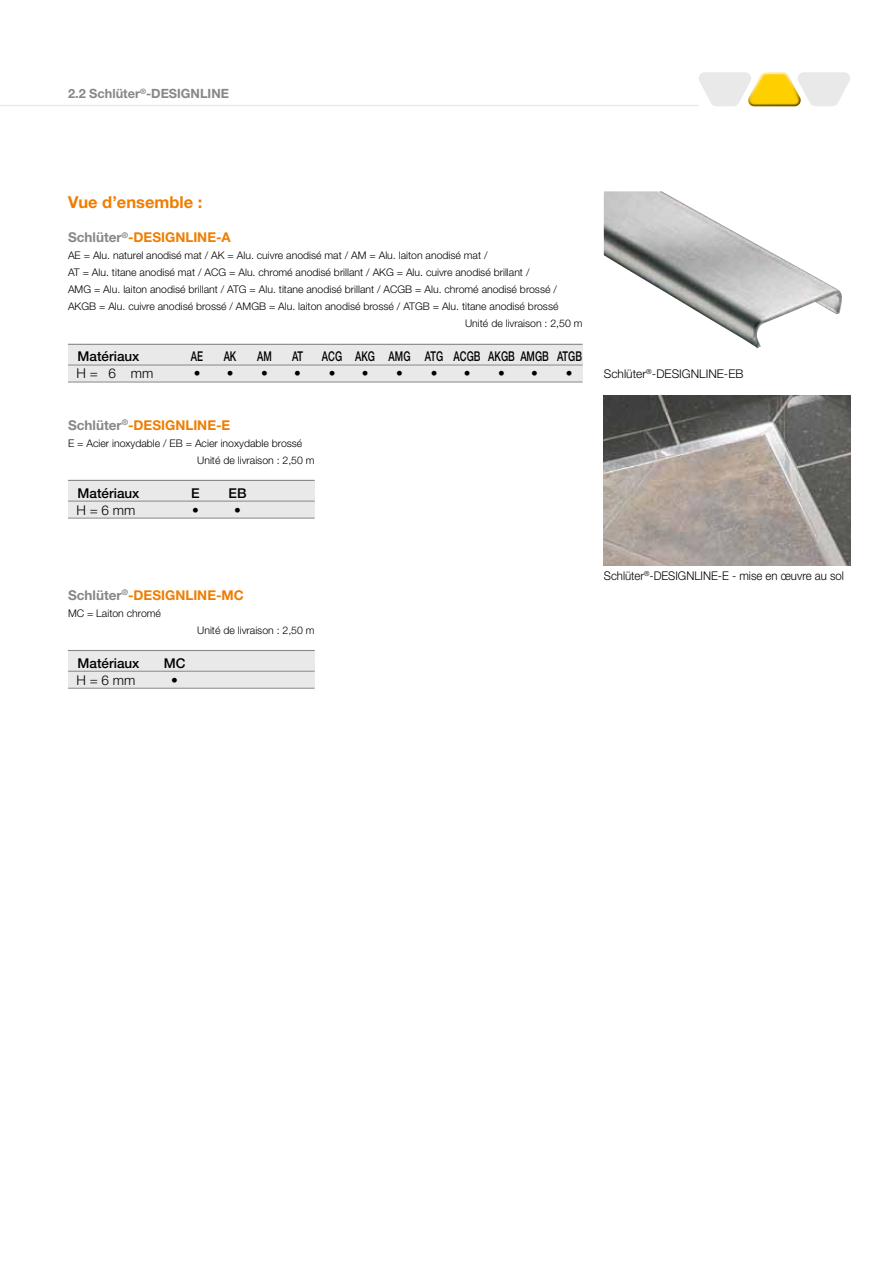
<style>
.page{position:relative;width:893px;height:1263px;background:#fff}
.page>*{position:absolute;margin:0;border:0;box-sizing:border-box;transform-origin:0 0}
.t1{font:700 16.5px "Helvetica Neue LT Pro";color:#ef7d00}
.t2{font:700 13.5px "Helvetica Neue LT Pro";color:#ef7d00}
.t3{font:500 13.5px "Helvetica Neue LT Pro";color:#000;scale:.7 1}
.t4{font:500 13.5px "Helvetica Neue LT Pro";color:#000}
.t5{font:300 13.5px "Helvetica Neue LT Pro";color:#000}
.t6{font:700 12.75px "Helvetica Neue LT Pro";color:#878787}
.t7{font:300 12px "Helvetica Neue LT Pro";color:#000;scale:.95 1}
.t8{font:300 12px "Helvetica Neue LT Pro";color:#000}
.t9{font:300 10.5px/17px "Helvetica Neue LT Pro";color:#000}
.s1{color:#878787}
</style>
<div class="page">
<hr style="left:0;top:105px;width:699px;height:1px;background:#e9e9e9">
<svg style="left:699px;top:72px;width:151px;height:34px"></svg>
<div style="left:68px;top:651px;width:247px;height:37px;background:#e9e9e9"></div>
<hr style="left:68px;top:650px;width:247px;height:1px;background:#878787">
<hr style="left:68px;top:671px;width:247px;height:1px;background:#878787">
<hr style="left:68px;top:688px;width:247px;height:1px;background:#878787">
<img style="left:604px;top:191px;width:238px;height:157px">
<img style="left:604px;top:395px;width:246px;height:171px">
<div style="left:68px;top:344px;width:515px;height:38px;background:#e9e9e9"></div>
<hr style="left:68px;top:344px;width:515px;height:1px;background:#878787">
<hr style="left:68px;top:365px;width:515px;height:1px;background:#878787">
<hr style="left:68px;top:382px;width:515px;height:1px;background:#878787">
<div style="left:68px;top:480px;width:247px;height:38px;background:#e9e9e9"></div>
<hr style="left:68px;top:480px;width:247px;height:1px;background:#878787">
<hr style="left:68px;top:501px;width:247px;height:1px;background:#878787">
<hr style="left:68px;top:518px;width:247px;height:1px;background:#878787">
<p class="t6" style="left:68px;top:86px;width:163px">2.2 Schlüter<sup>®</sup>-DESIGNLINE</p>
<h1 class="t1" style="left:68px;top:192px;width:136px">Vue d’ensemble :</h1>
<p class="t2" style="left:68px;top:229px;width:164px"><span class="s1">Schlüter</span><sup>®</sup>-DESIGNLINE-A</p>
<p class="t9" style="left:68px;top:247px;width:421px">AE = Alu. naturel anodisé mat / AK = Alu. cuivre anodisé mat / AM = Alu. laiton anodisé mat /</p>
<p class="t9" style="left:68px;top:264px;width:463px">AT = Alu. titane anodisé mat / ACG = Alu. chromé anodisé brillant / AKG = Alu. cuivre anodisé brillant /</p>
<p class="t9" style="left:68px;top:281px;width:490px">AMG = Alu. laiton anodisé brillant / ATG = Alu. titane anodisé brillant / ACGB = Alu. chromé anodisé brossé /</p>
<p class="t9" style="left:68px;top:298px;width:492px">AKGB = Alu. cuivre anodisé brossé / AMGB = Alu. laiton anodisé brossé / ATGB = Alu. titane anodisé brossé</p>
<p class="t9" style="left:465px;top:315px;width:119px">Unité de livraison : 2,50 m</p>
<p class="t4" style="left:78px;top:349px;width:64px">Matériaux</p>
<p class="t3" style="left:191px;top:349px;width:19px">AE</p>
<p class="t3" style="left:224px;top:349px;width:20px">AK</p>
<p class="t3" style="left:257px;top:349px;width:23px">AM</p>
<p class="t3" style="left:292px;top:349px;width:17px">AT</p>
<p class="t3" style="left:322px;top:349px;width:373px">ACG AKG AMG ATG ACGB AKGB AMGB ATGB</p>
<p class="t5" style="left:77px;top:365px;width:78px">H = 6 mm</p>
<p class="t5" style="left:194px;top:365px;width:41px">• •</p>
<p class="t5" style="left:261px;top:365px;width:41px">• •</p>
<p class="t5" style="left:329px;top:365px;width:41px">• •</p>
<p class="t5" style="left:396px;top:365px;width:43px">• •</p>
<p class="t5" style="left:464px;top:365px;width:43px">• •</p>
<p class="t5" style="left:531px;top:365px;width:43px">• •</p>
<p class="t2" style="left:68px;top:416px;width:164px"><span class="s1">Schlüter</span><sup>®</sup>-DESIGNLINE-E</p>
<p class="t9" style="left:197px;top:434px;width:119px;text-indent:-129px">E = Acier inoxydable / EB = Acier inoxydable brossé<br>Unité de livraison : 2,50 m</p>
<p class="t4" style="left:78px;top:485px;width:64px">Matériaux</p>
<p class="t4" style="left:191px;top:485px;width:10px">E</p>
<p class="t4" style="left:229px;top:485px;width:20px">EB</p>
<p class="t5" style="left:77px;top:501px;width:60px">H = 6 mm</p>
<p class="t5" style="left:192px;top:501px;width:8px">•</p>
<p class="t5" style="left:234px;top:501px;width:8px">•</p>
<p class="t8" style="left:604px;top:367px;width:141px">Schlüter<sup>®</sup>-DESIGNLINE-EB</p>
<p class="t2" style="left:68px;top:586px;width:177px"><span class="s1">Schlüter</span><sup>®</sup>-DESIGNLINE-MC</p>
<p class="t9" style="left:68px;top:604px;width:95px">MC = Laiton chromé</p>
<p class="t9" style="left:197px;top:621px;width:119px">Unité de livraison : 2,50 m</p>
<p class="t4" style="left:78px;top:655px;width:64px">Matériaux</p>
<p class="t4" style="left:164px;top:655px;width:23px">MC</p>
<p class="t5" style="left:77px;top:672px;width:60px">H = 6 mm</p>
<p class="t5" style="left:171px;top:672px;width:8px">•</p>
<p class="t7" style="left:604px;top:568px;width:254px">Schlüter<sup>®</sup>-DESIGNLINE-E - mise en œuvre au sol</p>
</div>
